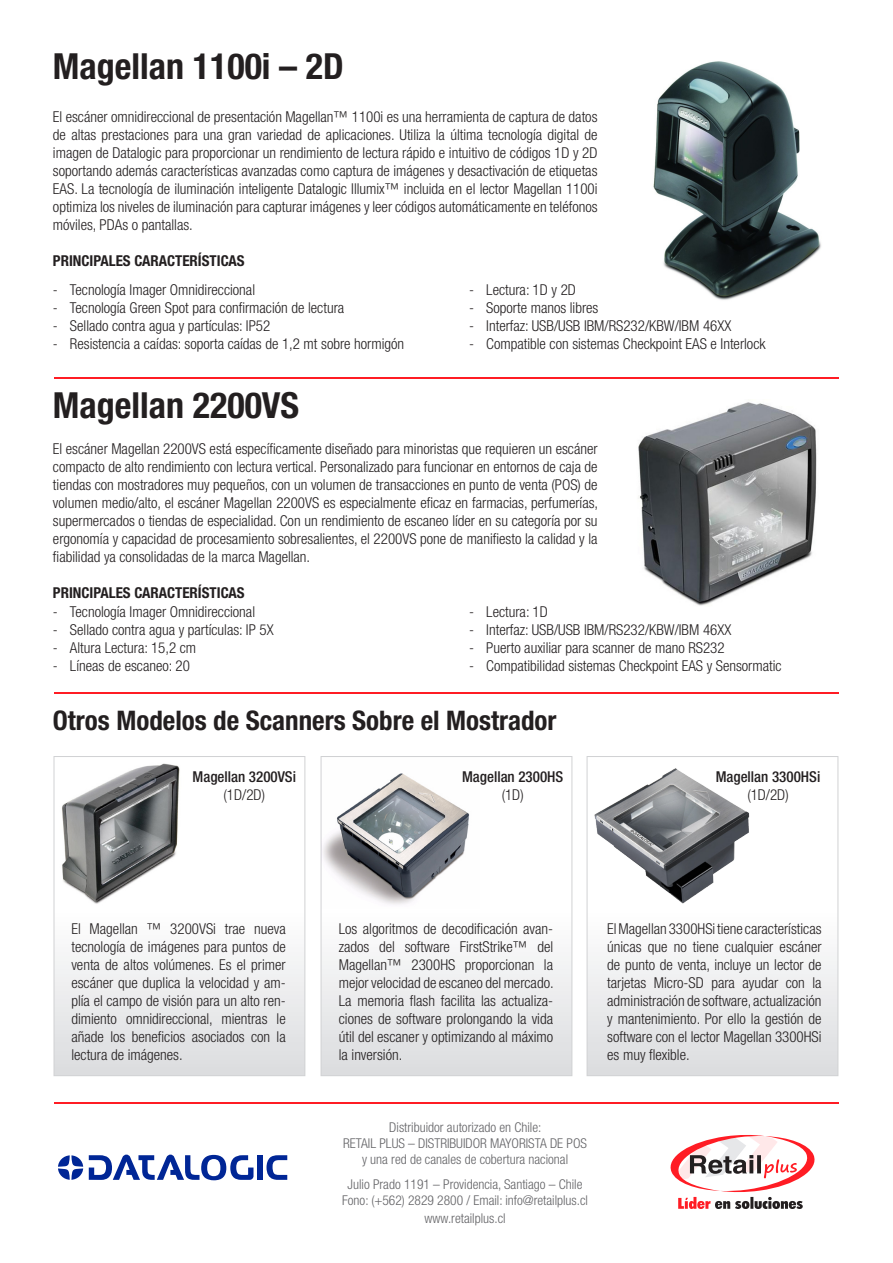
<style>
.page{position:relative;width:893px;height:1263px;background:#fff}
.page>*{position:absolute;margin:0;border:0;box-sizing:border-box;transform-origin:0 0}
.t1{font:700 condensed 36px "Helvetica Neue LT Std";color:#231f20}
.t2{font:700 condensed 27px "Helvetica Neue LT Std";color:#231f20}
.t3{font:300 condensed 15px/18px "Helvetica Neue LT Std";color:#231f20;text-align:justify}
.t4{font:700 condensed 15px "Helvetica Neue LT Std";color:#231f20}
.t5{font:500 condensed 15px "Helvetica Neue LT Std";color:#231f20}
.t6{font:300 condensed 13.5px "Helvetica Neue LT Std";color:#636366}
</style>
<div class="page">
<div style="left:54px;top:756px;width:251px;height:320px;background:linear-gradient(to bottom,#fff,#e3e4e6)"></div>
<div style="left:54px;top:756px;width:251px;height:320px;border:1px solid #d1d2d4"></div>
<div style="left:321px;top:756px;width:251px;height:320px;background:linear-gradient(to bottom,#fff,#e3e4e6)"></div>
<div style="left:321px;top:756px;width:251px;height:320px;border:1px solid #d1d2d4"></div>
<div style="left:587px;top:756px;width:251px;height:320px;background:linear-gradient(to bottom,#fff,#e3e4e6)"></div>
<div style="left:587px;top:756px;width:251px;height:320px;border:1px solid #d1d2d4"></div>
<img style="left:653px;top:61px;width:168px;height:239px">
<img style="left:53px;top:757px;width:142px;height:150px">
<img style="left:321px;top:756px;width:158px;height:152px">
<img style="left:593px;top:756px;width:158px;height:150px">
<img style="left:638px;top:402px;width:179px;height:204px">
<svg style="left:670px;top:1135px;width:145px;height:74px"></svg>
<svg style="left:267px;top:1155px;width:20px;height:25px"></svg>
<div style="left:258px;top:1155px;width:5px;height:25px;background:#002696"></div>
<svg style="left:89px;top:1154px;width:164px;height:26px"></svg>
<svg style="left:58px;top:1155px;width:25px;height:25px"></svg>
<hr style="left:54px;top:377px;width:785px;height:1px;background:#ff1c24">
<hr style="left:54px;top:692px;width:785px;height:1px;background:#ff1c24">
<hr style="left:54px;top:1102px;width:785px;height:1px;background:#ff1c24">
<p class="t1" style="left:53px;top:45px;width:292px">Magellan 1100i – 2D</p>
<p class="t3" style="left:53px;top:108px;width:546px">El escáner omnidireccional de presentación Magellan™ 1100i es una herramienta de captura de datos de altas prestaciones para una gran variedad de aplicaciones. Utiliza la última tecnología digital de imagen de Datalogic para proporcionar un rendimiento de lectura rápido e intuitivo de códigos 1D y 2D soportando además características avanzadas como captura de imágenes y desactivación de etiquetas EAS. La tecnología de iluminación inteligente Datalogic Illumix™ incluida en el lector Magellan 1100i optimiza los niveles de iluminación para capturar imágenes y leer códigos automáticamente en teléfonos móviles, PDAs o pantallas.</p>
<p class="t4" style="left:53px;top:252px;width:193px">PRINCIPALES CARACTERÍSTICAS</p>
<p class="t3" style="left:53px;top:280px;width:204px">- Tecnología Imager Omnidireccional</p>
<p class="t3" style="left:53px;top:298px;width:293px">- Tecnología Green Spot para confirmación de lectura</p>
<p class="t3" style="left:53px;top:316px;width:219px">- Sellado contra agua y partículas: IP52</p>
<p class="t3" style="left:53px;top:334px;width:353px">- Resistencia a caídas: soporta caídas de 1,2 mt sobre hormigón</p>
<p class="t3" style="left:469px;top:280px;width:108px">- Lectura: 1D y 2D</p>
<p class="t3" style="left:469px;top:298px;width:131px">- Soporte manos libres</p>
<p class="t3" style="left:469px;top:316px;width:264px">- Interfaz: USB/USB IBM/RS232/KBW/IBM 46XX</p>
<p class="t3" style="left:469px;top:334px;width:298px">- Compatible con sistemas Checkpoint EAS e Interlock</p>
<p class="t1" style="left:53px;top:384px;width:248px">Magellan 2200VS</p>
<p class="t3" style="left:53px;top:440px;width:547px">El escáner Magellan 2200VS está específicamente diseñado para minoristas que requieren un escáner compacto de alto rendimiento con lectura vertical. Personalizado para funcionar en entornos de caja de tiendas con mostradores muy pequeños, con un volumen de transacciones en punto de venta (POS) de volumen medio/alto, el escáner Magellan 2200VS es especialmente eficaz en farmacias, perfumerías, supermercados o tiendas de especialidad. Con un rendimiento de escaneo líder en su categoría por su ergonomía y capacidad de procesamiento sobresalientes, el 2200VS pone de manifiesto la calidad y la fiabilidad ya consolidadas de la marca Magellan.</p>
<p class="t4" style="left:53px;top:584px;width:193px">PRINCIPALES CARACTERÍSTICAS</p>
<p class="t3" style="left:53px;top:603px;width:204px">- Tecnología Imager Omnidireccional</p>
<p class="t3" style="left:53px;top:621px;width:222px">- Sellado contra agua y partículas: IP 5X</p>
<p class="t3" style="left:53px;top:639px;width:145px">- Altura Lectura: 15,2 cm</p>
<p class="t3" style="left:53px;top:657px;width:138px">- Líneas de escaneo: 20</p>
<p class="t3" style="left:469px;top:603px;width:80px">- Lectura: 1D</p>
<p class="t3" style="left:469px;top:621px;width:264px">- Interfaz: USB/USB IBM/RS232/KBW/IBM 46XX</p>
<p class="t3" style="left:469px;top:639px;width:257px">- Puerto auxiliar para scanner de mano RS232</p>
<p class="t3" style="left:469px;top:657px;width:314px">- Compatibilidad sistemas Checkpoint EAS y Sensormatic</p>
<p class="t2" style="left:53px;top:704px;width:505px">Otros Modelos de Scanners Sobre el Mostrador</p>
<p class="t5" style="left:193px;top:767px;width:105px">Magellan 3200VSi</p>
<p class="t3" style="left:224px;top:785px;width:43px">(1D/2D)</p>
<p class="t5" style="left:462px;top:767px;width:103px">Magellan 2300HS</p>
<p class="t3" style="left:502px;top:785px;width:23px">(1D)</p>
<p class="t5" style="left:716px;top:767px;width:106px">Magellan 3300HSi</p>
<p class="t3" style="left:747px;top:785px;width:43px">(1D/2D)</p>
<p class="t3" style="left:71px;top:919px;width:216px">El Magellan ™ 3200VSi trae nueva tecnología de imágenes para puntos de venta de altos volúmenes. Es el primer escáner que duplica la velocidad y am&shy;plía el campo de visión para un alto ren&shy;dimiento omnidireccional, mientras le añade los beneficios asociados con la lectura de imágenes.</p>
<p class="t3" style="left:339px;top:919px;width:216px">Los algoritmos de decodificación avan&shy;zados del software FirstStrike™ del Magellan™ 2300HS proporcionan la mejor velocidad de escaneo del mercado.<br>La memoria flash facilita las actualiza&shy;ciones de software prolongando la vida útil del escaner y optimizando al máximo la inversión.</p>
<p class="t3" style="left:607px;top:919px;width:216px">El Magellan 3300HSi tiene características únicas que no tiene cualquier escáner de punto de venta, incluye un lector de tarjetas Micro-SD para ayudar con la administración de software, actualización y mantenimiento. Por ello la gestión de software con el lector Magellan 3300HSi es muy flexible.</p>
<p class="t6" style="left:389px;top:1119px;width:154px">Distribuidor autorizado en Chile:</p>
<p class="t6" style="left:343px;top:1136px;width:245px">RETAIL PLUS – DISTRIBUIDOR MAYORISTA DE POS</p>
<p class="t6" style="left:362px;top:1152px;width:208px">y una red de canales de cobertura nacional</p>
<p class="t6" style="left:348px;top:1177px;width:236px">Julio Prado 1191 – Providencia, Santiago – Chile</p>
<p class="t6" style="left:342px;top:1193px;width:247px">Fono: (+562) 2829 2800 / Email: info@retailplus.cl</p>
<p class="t6" style="left:424px;top:1211px;width:83px">www.retailplus.cl</p>
</div>
